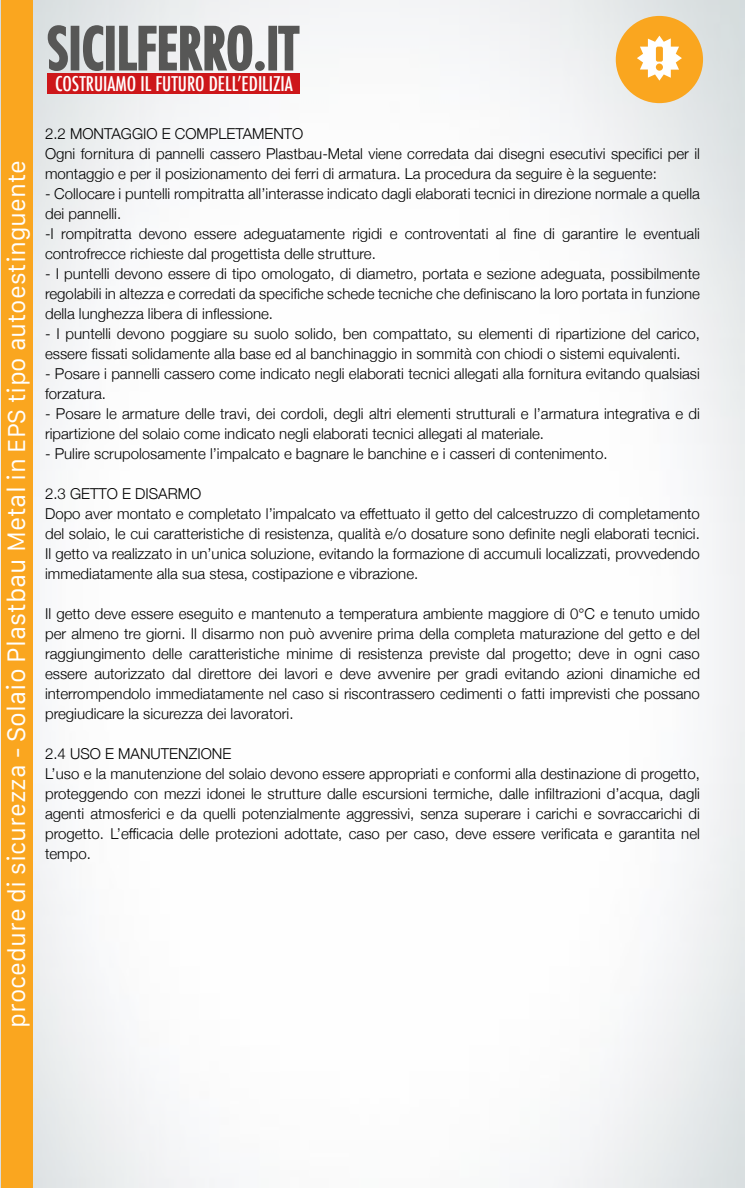
<style>
.page{position:relative;width:745px;height:1188px;background:#fff}
.page>*{position:absolute;margin:0;border:0;box-sizing:border-box;transform-origin:0 0}
.t1{font:25.38px "San Francisco Text";color:#fff}
.t2{font:500 condensed 19.75px "Futura";color:#fff}
.t3{font:300 15px/20px "Helvetica Neue";color:#000}
.s1{font-size:26.25px}
</style>
<div class="page">
<img style="left:0;top:1px;width:744px;height:1186px">
<svg style="left:46px;top:24px;width:255px;height:49px"></svg>
<div style="left:48px;top:73px;width:252px;height:21px;background:#cd171a"></div>
<div style="left:615px;top:16px;width:87px;height:87px;background:#faa61f;border-radius:50%"></div>
<svg style="left:637px;top:36px;width:44px;height:45px"></svg>
<div style="left:1px;top:1px;width:31px;height:1186px;background:#faa61f"></div>
<h1 class="t1" style="left:1px;top:1027px;width:869px;rotate:-90deg">procedure di sicurezza - <span class="s1">Solaio Plastbau Metal</span> in EPS tipo autoestinguente</h1>
<h2 class="t2" style="left:55px;top:71px;width:239px">COSTRUIAMO IL FUTURO DELL’EDILIZIA</h2>
<p class="t3" style="left:45px;top:122px;width:656px">2.2 MONTAGGIO E COMPLETAMENTO<br>Ogni fornitura di pannelli cassero Plastbau-Metal viene corredata dai disegni esecutivi specifici per il montaggio e per il posizionamento dei ferri di armatura. La procedura da seguire è la seguente:</p>
<p class="t3" style="left:45px;top:182px;width:656px">- Collocare i puntelli rompitratta all’interasse indicato dagli elaborati tecnici in direzione normale a quella dei pannelli.<br>-I rompitratta devono essere adeguatamente rigidi e controventati al fine di garantire le eventuali controfrecce richieste dal progettista delle strutture.</p>
<p class="t3" style="left:45px;top:262px;width:656px;text-align:justify">- I puntelli devono essere di tipo omologato, di diametro, portata e sezione adeguata, possibilmente regolabili in altezza e corredati da specifiche schede tecniche che definiscano la loro portata in funzione della lunghezza libera di inflessione.</p>
<p class="t3" style="left:45px;top:322px;width:656px">- I puntelli devono poggiare su suolo solido, ben compattato, su elementi di ripartizione del carico, essere fissati solidamente alla base ed al banchinaggio in sommità con chiodi o sistemi equivalenti.</p>
<p class="t3" style="left:45px;top:362px;width:656px">- Posare i pannelli cassero come indicato negli elaborati tecnici allegati alla fornitura evitando qualsiasi forzatura.</p>
<p class="t3" style="left:45px;top:402px;width:656px">- Posare le armature delle travi, dei cordoli, degli altri elementi strutturali e l’armatura integrativa e di ripartizione del solaio come indicato negli elaborati tecnici allegati al materiale.</p>
<p class="t3" style="left:45px;top:442px;width:563px">- Pulire scrupolosamente l’impalcato e bagnare le banchine e i casseri di contenimento.</p>
<p class="t3" style="left:45px;top:482px;width:656px">2.3 GETTO E DISARMO<br>Dopo aver montato e completato l’impalcato va effettuato il getto del calcestruzzo di completamento del solaio, le cui caratteristiche di resistenza, qualità e/o dosature sono definite negli elaborati tecnici.<br>Il getto va realizzato in un’unica soluzione, evitando la formazione di accumuli localizzati, provvedendo immediatamente alla sua stesa, costipazione e vibrazione.</p>
<p class="t3" style="left:45px;top:602px;width:656px;text-align:justify">Il getto deve essere eseguito e mantenuto a temperatura ambiente maggiore di 0°C e tenuto umido per almeno tre giorni. Il disarmo non può avvenire prima della completa maturazione del getto e del raggiungimento delle caratteristiche minime di resistenza previste dal progetto; deve in ogni caso essere autorizzato dal direttore dei lavori e deve avvenire per gradi evitando azioni dinamiche ed interrompendolo immediatamente nel caso si riscontrassero cedimenti o fatti imprevisti che possano pregiudicare la sicurezza dei lavoratori.</p>
<p class="t3" style="left:45px;top:742px;width:656px">2.4 USO E MANUTENZIONE<br>L’uso e la manutenzione del solaio devono essere appropriati e conformi alla destinazione di progetto, proteggendo con mezzi idonei le strutture dalle escursioni termiche, dalle infiltrazioni d’acqua, dagli agenti atmosferici e da quelli potenzialmente aggressivi, senza superare i carichi e sovraccarichi di progetto. L’efficacia delle protezioni adottate, caso per caso, deve essere verificata e garantita nel tempo.</p>
</div>
